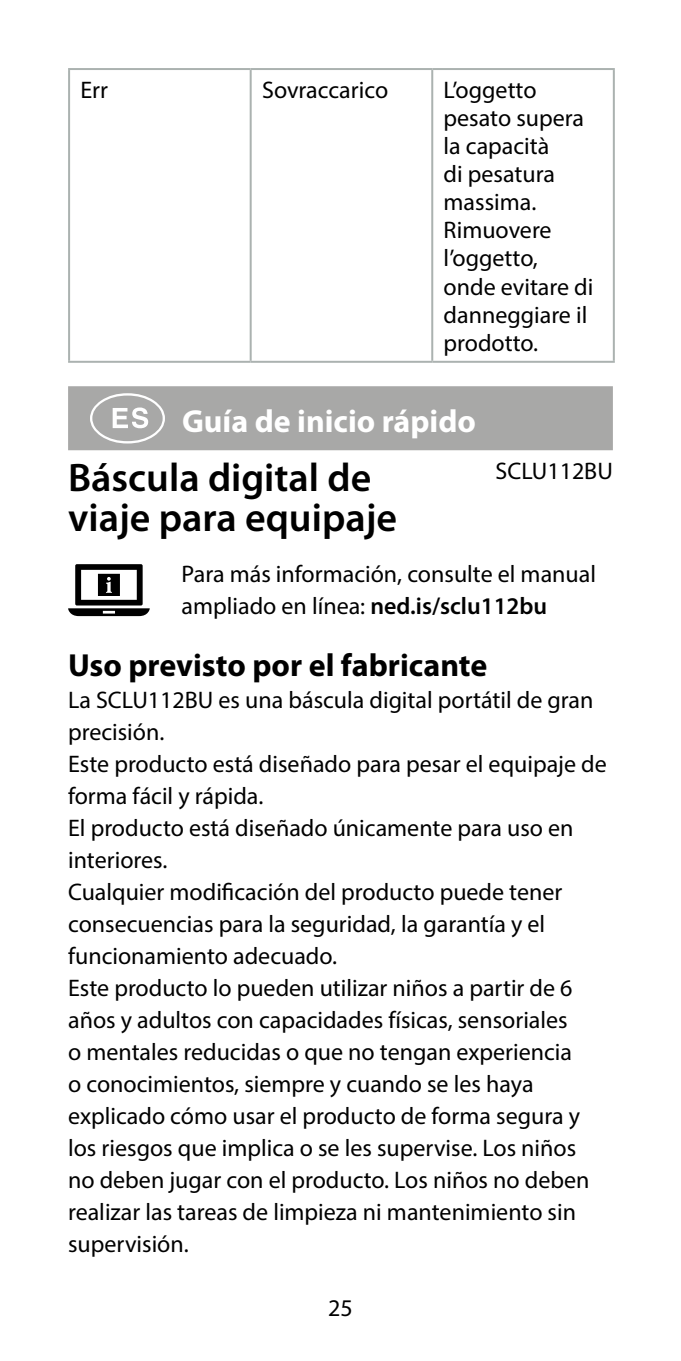
<style>
.page{position:relative;width:681px;height:1361px;background:#fff}
.page>*{position:absolute;margin:0;border:0;box-sizing:border-box;transform-origin:0 0}
.t1{font:72px "manualise countrycodes";color:#fff}
.t2{font:600 40px/40px "Myriad Pro";color:#000}
.t3{font:700 32px "Myriad Pro";color:#000}
.t4{font:700 32px "Myriad Pro";color:#fff}
.t5{font:24px/32px "Myriad Pro";color:#000}
.s1{font-weight:600}
</style>
<div class="page">
<div style="left:68px;top:386px;width:544px;height:64px;background:#a8a8a7"></div>
<hr style="left:68px;top:68px;width:182px;height:2px;background:#abb2b0">
<hr style="left:68px;top:70px;width:2px;height:291px;background:#abb2b0">
<hr style="left:250px;top:68px;width:182px;height:2px;background:#abb2b0">
<hr style="left:249px;top:70px;width:2px;height:291px;background:#abb2b0">
<hr style="left:432px;top:68px;width:182px;height:2px;background:#abb2b0">
<hr style="left:431px;top:70px;width:2px;height:291px;background:#abb2b0">
<hr style="left:612px;top:70px;width:2px;height:291px;background:#abb2b0">
<hr style="left:68px;top:361px;width:182px;height:2px;background:#abb2b0">
<hr style="left:250px;top:361px;width:182px;height:2px;background:#abb2b0">
<hr style="left:432px;top:361px;width:182px;height:2px;background:#abb2b0">
<svg style="left:68px;top:564px;width:82px;height:52px"></svg>
<p class="t5" style="left:80px;top:74px;width:29px">Err</p>
<p class="t5" style="left:262px;top:74px;width:128px">Sovraccarico</p>
<p class="t5" style="left:443px;top:76px;width:151px;line-height:28px">L’oggetto pesato supera la capacità<br>di pesatura massima.<br>Rimuovere l’oggetto, onde evitare di danneggiare il prodotto.</p>
<h1 class="t1" style="left:79px;top:376px;width:97px">h</h1>
<h3 class="t4" style="left:182px;top:400px;width:295px">Guía de inicio rápido</h3>
<h2 class="t2" style="left:68px;top:456px;width:330px">Báscula digital de viaje para equipaje</h2>
<p class="t5" style="left:495px;top:454px;width:119px">SCLU112BU</p>
<p class="t5" style="left:181px;top:558px;width:416px">Para más información, consulte el manual ampliado en línea: <span class="s1">ned.is/sclu112bu</span></p>
<h3 class="t3" style="left:68px;top:644px;width:420px">Uso previsto por el fabricante</h3>
<p class="t5" style="left:68px;top:684px;width:540px">La SCLU112BU es una báscula digital portátil de gran precisión.<br>Este producto está diseñado para pesar el equipaje de forma fácil y rápida.<br>El producto está diseñado únicamente para uso en interiores.<br>Cualquier modificación del producto puede tener consecuencias para la seguridad, la garantía y el funcionamiento adecuado.<br>Este producto lo pueden utilizar niños a partir de 6 años y adultos con capacidades físicas, sensoriales<br>o mentales reducidas o que no tengan experiencia<br>o conocimientos, siempre y cuando se les haya explicado cómo usar el producto de forma segura y los riesgos que implica o se les supervise. Los niños no deben jugar con el producto. Los niños no deben realizar las tareas de limpieza ni mantenimiento sin supervisión.</p>
<p class="t5" style="left:328px;top:1292px;width:26px">25</p>
</div>
